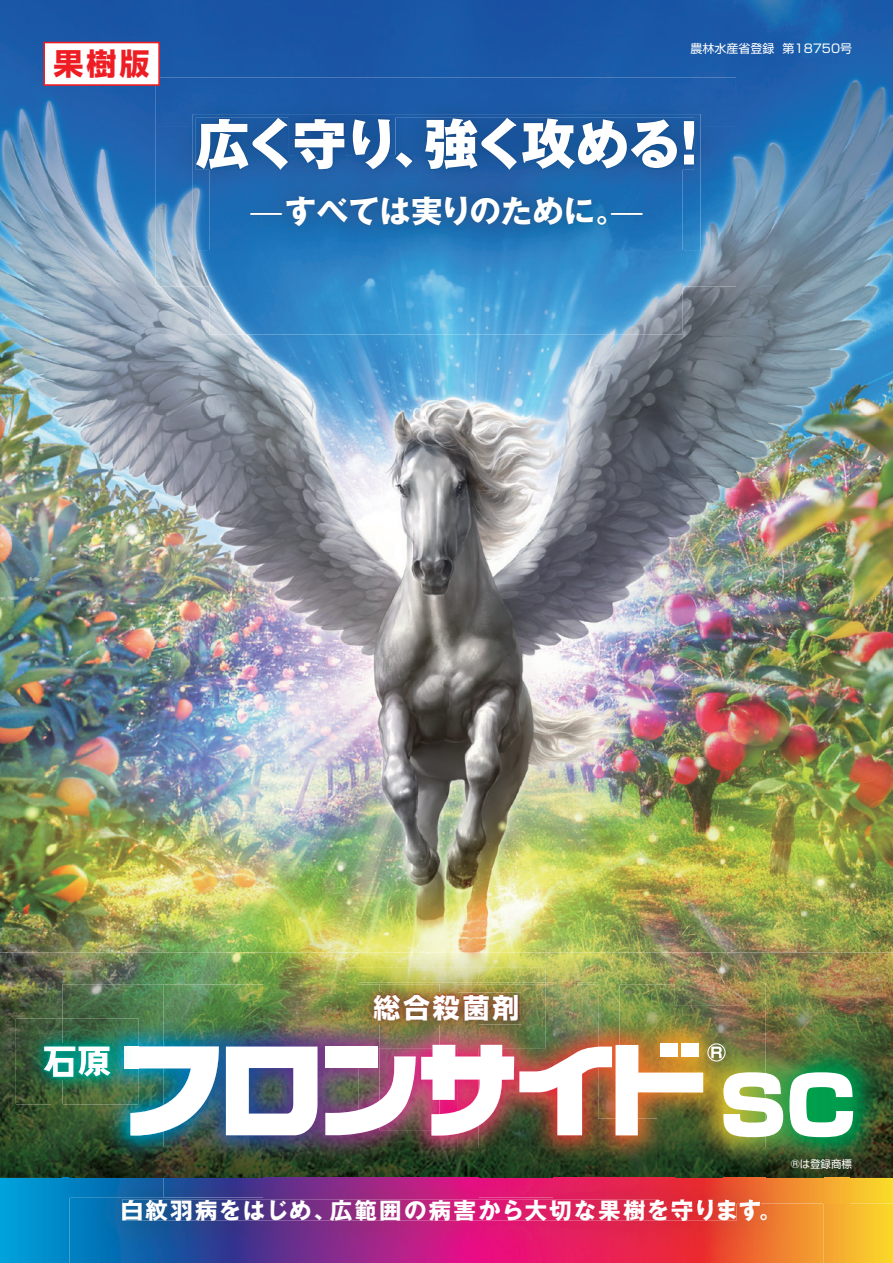
<style>
.page{position:relative;width:893px;height:1263px;background:#fff}
.page>*{position:absolute;margin:0;border:0;box-sizing:border-box;transform-origin:0 0}
.t1{font:800 54px "Gothic MB101 Pro";letter-spacing:-.085em;color:#fff}
.t2{font:700 31.5px "Gothic MB101 Pro";color:#fff}
.t3{font:700 30px "Shin Go Pro";color:#ee1d23}
.t4{font:700 27px "Shin Go Pro";letter-spacing:.1em;color:#fff}
.t5{font:700 22.5px "Gothic MB101 Pro";letter-spacing:.08em;color:#fff}
.t6{font:12px "Shin Go Pro";color:#fff}
.t7{font:10.5px "Shin Go Pro";color:#fff}
.s1{font-weight:400}
</style>
<div class="page">
<img style="left:0;top:274px;width:893px;height:678px">
<img style="left:0;top:0;width:157px;height:274px">
<img style="left:157px;top:0;width:736px;height:91px">
<img style="left:736px;top:91px;width:157px;height:183px">
<img style="left:0;top:952px;width:104px;height:90px">
<img style="left:104px;top:952px;width:789px;height:45px">
<img style="left:766px;top:997px;width:127px;height:9px">
<img style="left:0;top:1042px;width:52px;height:136px">
<img style="left:52px;top:1104px;width:10px;height:74px">
<img style="left:155px;top:274px;width:581px;height:12px">
<div style="left:155px;top:77px;width:581px;height:49px;background:#1b5ba9"></div>
<img style="left:155px;top:126px;width:52px;height:148px">
<img style="left:684px;top:126px;width:52px;height:148px">
<img style="left:207px;top:251px;width:2px;height:23px">
<svg style="left:683px;top:251px;width:1px;height:23px"></svg>
<img style="left:193px;top:114px;width:507px;height:137px">
<img style="left:196px;top:118px;width:92px;height:52px">
<img style="left:295px;top:119px;width:49px;height:36px">
<img style="left:353px;top:119px;width:37px;height:36px">
<img style="left:396px;top:118px;width:298px;height:52px">
<div style="left:43px;top:42px;width:117px;height:44px;background:#fff;border:2px solid #ee1d23"></div>
<img style="left:209px;top:286px;width:474px;height:48px">
<img style="left:646px;top:251px;width:37px;height:35px">
<img style="left:209px;top:251px;width:38px;height:35px">
<img style="left:209px;top:155px;width:474px;height:96px">
<img style="left:209px;top:155px;width:79px;height:15px">
<img style="left:295px;top:155px;width:49px;height:14px">
<img style="left:353px;top:155px;width:37px;height:14px">
<img style="left:396px;top:155px;width:287px;height:15px">
<img style="left:247px;top:192px;width:399px;height:107px">
<svg style="left:0;top:1178px;width:893px;height:85px;background:#65a58d"></svg>
<img style="left:69px;top:1198px;width:755px;height:65px">
<img style="left:122px;top:1199px;width:614px;height:21px">
<img style="left:740px;top:1204px;width:20px;height:17px">
<img style="left:62px;top:984px;width:219px;height:214px">
<img style="left:69px;top:1147px;width:95px;height:31px">
<img style="left:281px;top:1197px;width:376px;height:2px">
<img style="left:164px;top:984px;width:99px;height:194px">
<img style="left:164px;top:1178px;width:99px;height:19px">
<img style="left:281px;top:984px;width:66px;height:10px">
<img style="left:263px;top:984px;width:18px;height:213px">
<img style="left:281px;top:994px;width:78px;height:203px">
<img style="left:263px;top:994px;width:18px;height:52px">
<svg style="left:359px;top:1197px;width:21px;height:1px"></svg>
<img style="left:545px;top:982px;width:32px;height:2px">
<img style="left:380px;top:1143px;width:98px;height:54px">
<img style="left:359px;top:1143px;width:21px;height:54px">
<img style="left:478px;top:984px;width:75px;height:194px">
<img style="left:457px;top:1178px;width:96px;height:19px">
<img style="left:577px;top:983px;width:189px;height:23px">
<svg style="left:553px;top:1197px;width:24px;height:1px"></svg>
<svg style="left:553px;top:983px;width:24px;height:1px"></svg>
<img style="left:553px;top:984px;width:104px;height:213px">
<img style="left:598px;top:981px;width:163px;height:2px">
<img style="left:740px;top:983px;width:21px;height:23px">
<svg style="left:598px;top:983px;width:21px;height:1px"></svg>
<img style="left:598px;top:984px;width:21px;height:59px">
<img style="left:619px;top:981px;width:121px;height:25px">
<img style="left:619px;top:984px;width:55px;height:59px">
<img style="left:657px;top:1178px;width:167px;height:25px">
<img style="left:674px;top:1143px;width:49px;height:35px">
<img style="left:657px;top:1143px;width:17px;height:54px">
<img style="left:657px;top:1006px;width:66px;height:37px">
<img style="left:766px;top:1006px;width:127px;height:172px">
<img style="left:824px;top:1178px;width:69px;height:26px">
<img style="left:760px;top:1203px;width:64px;height:1px">
<img style="left:766px;top:1147px;width:58px;height:31px">
<svg style="left:723px;top:1199px;width:37px;height:5px"></svg>
<img style="left:723px;top:1006px;width:43px;height:192px">
<img style="left:723px;top:1006px;width:17px;height:37px">
<img style="left:125px;top:1046px;width:94px;height:97px">
<svg style="left:226px;top:1046px;width:92px;height:89px"></svg>
<svg style="left:789px;top:1072px;width:64px;height:65px"></svg>
<img style="left:325px;top:1043px;width:458px;height:100px">
<img style="left:16px;top:1018px;width:122px;height:86px">
<img style="left:125px;top:1046px;width:13px;height:22px">
<img style="left:41px;top:1044px;width:73px;height:36px">
<svg style="left:44px;top:1046px;width:66px;height:31px"></svg>
<img style="left:347px;top:967px;width:198px;height:17px">
<svg style="left:347px;top:984px;width:12px;height:10px"></svg>
<img style="left:347px;top:994px;width:12px;height:52px">
<img style="left:359px;top:982px;width:186px;height:10px">
<img style="left:380px;top:984px;width:59px;height:8px">
<img style="left:359px;top:984px;width:21px;height:65px">
<img style="left:380px;top:1024px;width:77px;height:25px">
<img style="left:457px;top:984px;width:88px;height:65px">
<img style="left:347px;top:1046px;width:30px;height:3px">
<img style="left:433px;top:1045px;width:69px;height:4px">
<svg style="left:439px;top:992px;width:18px;height:2px"></svg>
<img style="left:380px;top:992px;width:59px;height:2px">
<svg style="left:372px;top:992px;width:8px;height:2px"></svg>
<img style="left:372px;top:994px;width:85px;height:30px">
<img style="left:457px;top:992px;width:64px;height:32px">
<h3 class="t3" style="left:54px;top:40px;width:97px">果樹版</h3>
<p class="t6" style="left:691px;top:38px;width:163px">農林水産省登録 第18750号</p>
<h1 class="t1" style="left:196px;top:99px;width:522px">広く守り、強く攻める！</h1>
<h2 class="t2" style="left:250px;top:185px;width:394px"><span class="s1">̶</span>すべては実りのために。<span class="s1">̶</span></h2>
<p class="t4" style="left:374px;top:986px;width:147px">総合殺菌剤</p>
<p class="t7" style="left:791px;top:1155px;width:63px">®は登録商標</p>
<p class="t5" style="left:121px;top:1191px;width:662px">白紋羽病をはじめ、広範囲の病害から大切な果樹を守ります。</p>
</div>
